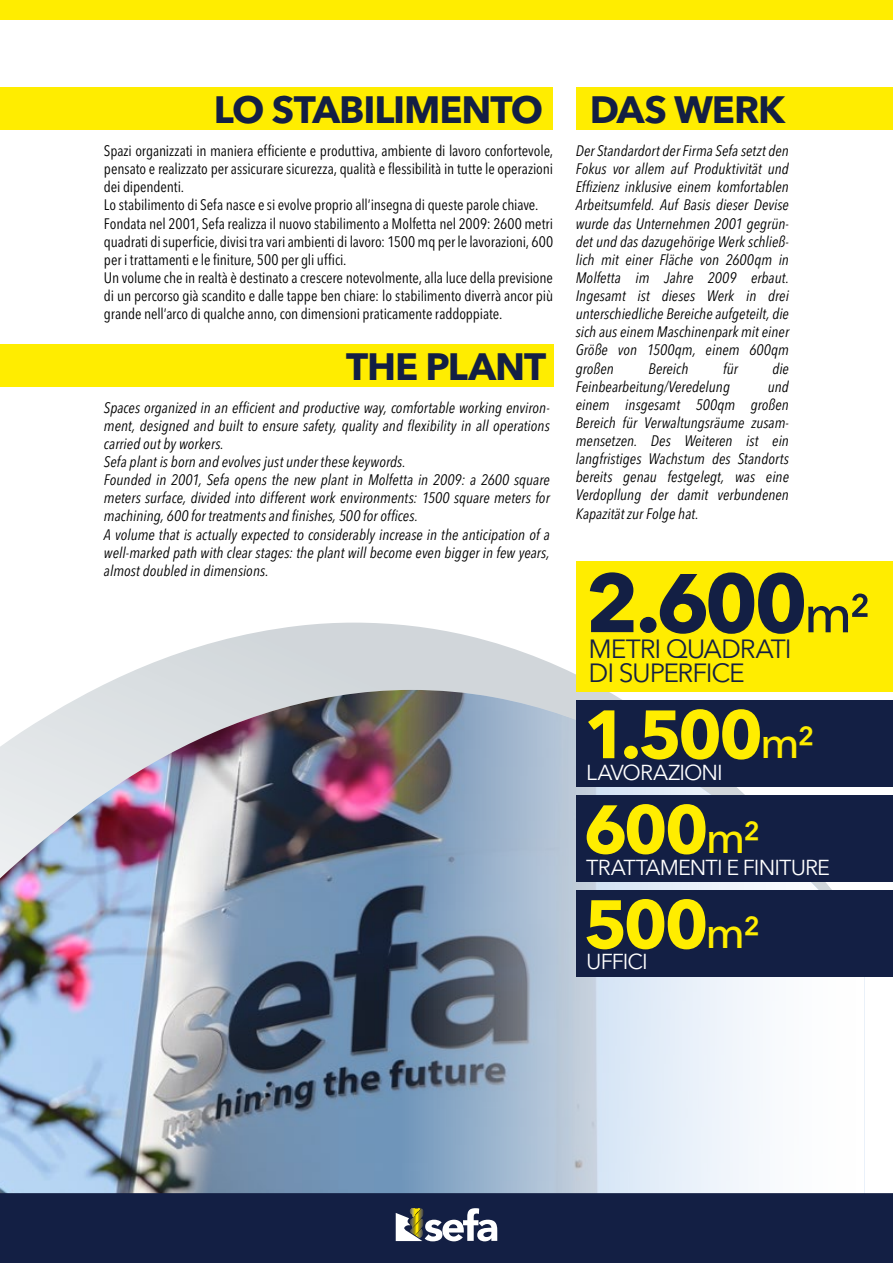
<style>
.page{position:relative;width:893px;height:1263px;background:#fff}
.page>*{position:absolute;margin:0;border:0;box-sizing:border-box;transform-origin:0 0}
.t1{font:700 82.2px "Avenir Next LT Pro";color:#131f44}
.t2{font:700 67.5px "Avenir Next LT Pro";letter-spacing:-.05em;color:#ffed00}
.t3{font:500 44.4px "Avenir Next LT Pro";color:#ffed00}
.t4{font:700 37.8px "Avenir Next LT Pro";letter-spacing:-.03em;color:#131f44}
.t5{font:26.1px/23.5px "Avenir Next LT Pro";letter-spacing:-.045em;color:#131f44}
.t6{font:21.45px "Avenir Next LT Pro";letter-spacing:-.04em;color:#fff}
.t7{font:italic condensed 15.15px/18.1px "Avenir Next LT Pro";color:#000;text-align:justify}
.t8{font:condensed 15.15px/18.1px "Avenir Next LT Pro";letter-spacing:-.01em;color:#000}
.s1{font-weight:500;font-size:54px}
</style>
<div class="page">
<svg style="left:94px;top:623px;width:482px;height:67px"></svg>
<img style="left:0;top:690px;width:399px;height:503px">
<svg style="left:399px;top:690px;width:465px;height:503px"></svg>
<div style="left:0;top:1193px;width:893px;height:70px;background:#131f44"></div>
<div style="left:576px;top:561px;width:317px;height:130px;background:#ffed00"></div>
<div style="left:0;top:0;width:893px;height:20px;background:#ffed00"></div>
<svg style="left:396px;top:1208px;width:101px;height:33px"></svg>
<div style="left:0;top:88px;width:553px;height:42px;background:#ffed00"></div>
<div style="left:576px;top:88px;width:317px;height:42px;background:#ffed00"></div>
<div style="left:0;top:344px;width:553px;height:43px;background:#ffed00"></div>
<div style="left:576px;top:890px;width:317px;height:86px;background:#131f44"></div>
<div style="left:576px;top:795px;width:317px;height:86px;background:#131f44"></div>
<div style="left:576px;top:700px;width:317px;height:86px;background:#131f44"></div>
<h3 class="t4" style="left:214px;top:87px;width:331px">LO STABILIMENTO</h3>
<p class="t8" style="left:104px;top:142px;width:451px">Spazi organizzati in maniera efficiente e produttiva, ambiente di lavoro confortevole, pensato e realizzato per assicurare sicurezza, qualità e flessibilità in tutte le operazioni dei dipendenti.<br>Lo stabilimento di Sefa nasce e si evolve proprio all’insegna di queste parole chiave.<br>Fondata nel 2001, Sefa realizza il nuovo stabilimento a Molfetta nel 2009: 2600 metri quadrati di superficie, divisi tra vari ambienti di lavoro: 1500 mq per le lavorazioni, 600 per i trattamenti e le finiture, 500 per gli uffici.<br>Un volume che in realtà è destinato a crescere notevolmente, alla luce della previsione di un percorso già scandito e dalle tappe ben chiare: lo stabilimento diverrà ancor più grande nell’arco di qualche anno, con dimensioni praticamente raddoppiate.</p>
<h3 class="t4" style="left:346px;top:343px;width:201px">THE PLANT</h3>
<p class="t7" style="left:104px;top:398px;width:448px;text-align:left">Spaces organized in an efficient and productive way, comfortable working environ&shy;ment, designed and built to ensure safety, quality and flexibility in all operations carried out by workers.<br>Sefa plant is born and evolves just under these keywords.<br>Founded in 2001, Sefa opens the new plant in Molfetta in 2009: a 2600 square meters surface, divided into different work environments: 1500 square meters for machining, 600 for treatments and finishes, 500 for offices.<br>A volume that is actually expected to considerably increase in the anticipation of a well-marked path with clear stages: the plant will become even bigger in few years, almost doubled in dimensions.</p>
<h3 class="t4" style="left:590px;top:87px;width:197px">DAS WERK</h3>
<p class="t7" style="left:576px;top:142px;width:215px">Der Standardort der Firma Sefa setzt den Fokus vor allem auf Produktivität und Effizienz inklusive einem komfortablen Arbeitsumfeld. Auf Basis dieser Devise wurde das Unternehmen 2001 gegrün&shy;det und das dazugehörige Werk schließ&shy;lich mit einer Fläche von 2600qm in Molfetta im Jahre 2009 erbaut.<br>Ingesamt ist dieses Werk in drei unterschiedliche Bereiche aufgeteilt, die sich aus einem Maschinenpark mit einer Größe von 1500qm, einem 600qm großen</p>
<p class="t7" style="left:649px;top:359px;width:41px">Bereich</p>
<p class="t7" style="left:723px;top:359px;width:16px">für</p>
<p class="t7" style="left:772px;top:359px;width:18px">die</p>
<p class="t7" style="left:576px;top:377px;width:156px">Feinbearbeitung/Veredelung</p>
<p class="t7" style="left:576px;top:377px;width:215px;text-indent:192px">und einem insgesamt 500qm großen Bereich für Verwaltungsräume zusam&shy;mensetzen. Des Weiteren ist ein langfristiges Wachstum des Standorts bereits genau festgelegt, was eine Verdopllung der damit verbundenen Kapazität zur Folge hat.</p>
<h1 class="t1" style="left:585px;top:553px;width:286px">2.600<span class="s1">m²</span></h1>
<h3 class="t5" style="left:589px;top:637px;width:205px">METRI QUADRATI<br>DI SUPERFICE</h3>
<h2 class="t2" style="left:584px;top:693px;width:181px">1.500</h2>
<h3 class="t6" style="left:586px;top:759px;width:138px">LAVORAZIONI</h3>
<h3 class="t3" style="left:760px;top:716px;width:56px">m²</h3>
<h2 class="t2" style="left:584px;top:788px;width:126px">600</h2>
<h3 class="t6" style="left:586px;top:854px;width:245px">TRATTAMENTI E FINITURE</h3>
<h3 class="t3" style="left:706px;top:811px;width:56px">m²</h3>
<h2 class="t2" style="left:584px;top:883px;width:126px">500</h2>
<h3 class="t6" style="left:586px;top:949px;width:63px">UFFICI</h3>
<h3 class="t3" style="left:706px;top:906px;width:56px">m²</h3>
</div>
